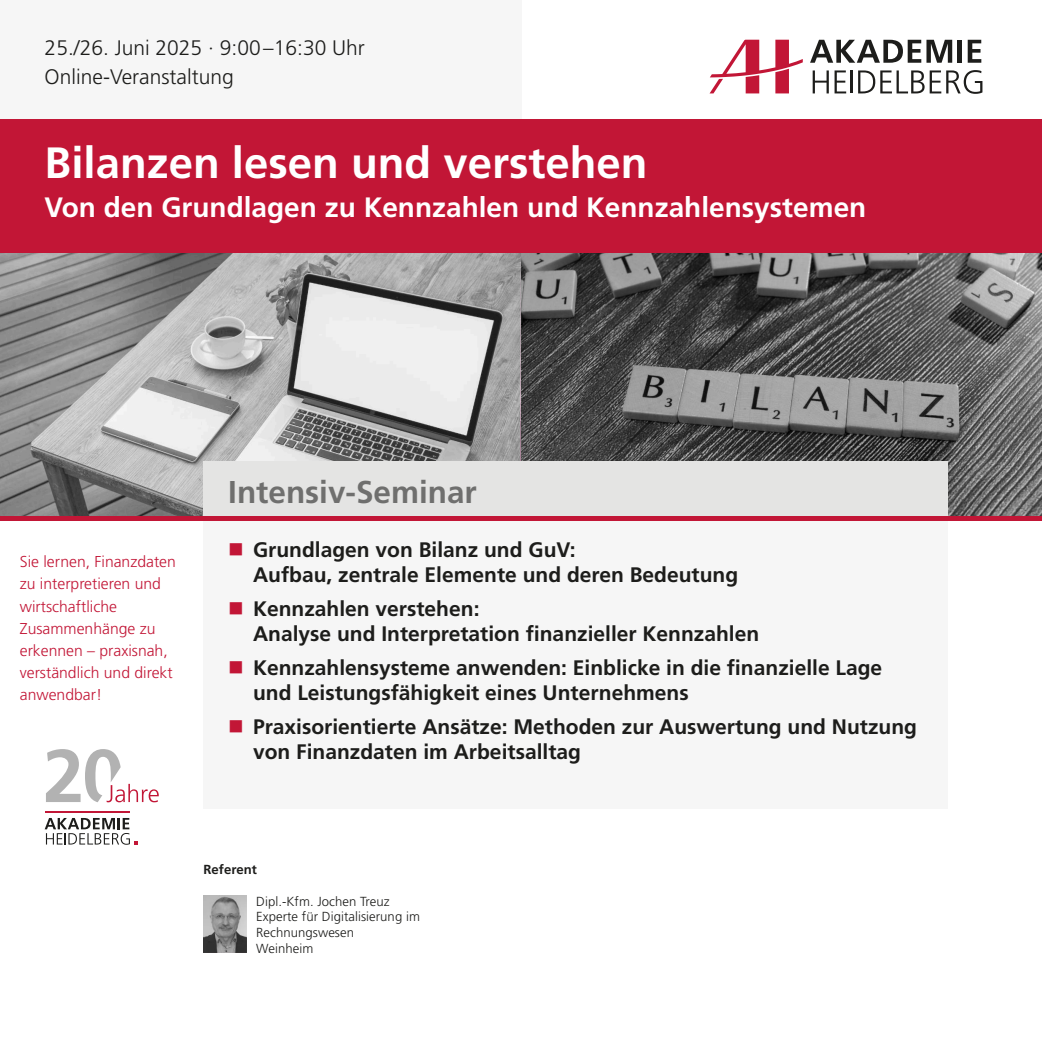
<style>
.page{position:relative;width:1042px;height:1042px;background:#fff}
.page>*{position:absolute;margin:0;border:0;box-sizing:border-box;transform-origin:0 0}
.t1{font:700 43.75px "Frutiger LT Pro";color:#fff}
.t2{font:700 31.5px "Frutiger LT Pro";color:#6f6f6e}
.t3{font:700 28px "Frutiger LT Pro";color:#fff}
.t4{font:700 21px/25.2px "Frutiger LT Pro";color:#1d1d1b}
.t5{font:300 21px/28.3px "Frutiger LT Pro";color:#1d1d1b}
.t6{font:300 15.75px/22.1px "Frutiger LT Pro";color:#c21636}
.t7{font:300 13.12px/15.8px "Frutiger LT Pro";letter-spacing:.005em;color:#1d1d1b}
.t8{font:700 13.12px "Frutiger LT Pro";letter-spacing:.005em;color:#1d1d1b}
</style>
<div class="page">
<img style="left:0;top:253px;width:521px;height:263px">
<svg style="left:521px;top:253px;width:521px;height:263px;background:#626262"></svg>
<div style="left:0;top:0;width:521px;height:119px;background:#f6f6f6"></div>
<div style="left:0;top:119px;width:1042px;height:134px;background:#c21636"></div>
<div style="left:203px;top:461px;width:744px;height:60px;background:#e4e4e3"></div>
<div style="left:203px;top:521px;width:744px;height:288px;background:#f6f6f6"></div>
<div style="left:0;top:516px;width:1042px;height:5px;background:#c21636"></div>
<svg style="left:810px;top:40px;width:142px;height:23px"></svg>
<div style="left:957px;top:40px;width:5px;height:23px;background:#1d1d1b"></div>
<svg style="left:967px;top:40px;width:14px;height:23px"></svg>
<svg style="left:812px;top:70px;width:34px;height:23px"></svg>
<hr style="left:851px;top:70px;width:2px;height:23px;background:#1d1d1b">
<svg style="left:710px;top:40px;width:93px;height:53px"></svg>
<svg style="left:858px;top:70px;width:124px;height:24px"></svg>
<img style="left:203px;top:896px;width:43px;height:57px">
<svg style="left:46px;top:749px;width:113px;height:53px"></svg>
<svg style="left:45px;top:818px;width:93px;height:27px"></svg>
<hr style="left:46px;top:811px;width:84px;height:1px;background:#c21636">
<p class="t5" style="left:45px;top:36px;width:322px">25./26. Juni 2025 · 9:00 –16:30 Uhr<br>Online-Veranstaltung</p>
<h1 class="t1" style="left:45px;top:146px;width:604px">Bilanzen lesen und verstehen</h1>
<h3 class="t3" style="left:45px;top:196px;width:823px">Von den Grundlagen zu Kennzahlen und Kennzahlensystemen</h3>
<p class="t6" style="left:20px;top:552px;width:158px">Sie lernen, Finanzdaten zu interpretieren und wirtschaftliche<br>Zusammenhänge zu erkennen – praxisnah, verständlich und direkt anwendbar!</p>
<h2 class="t2" style="left:228px;top:479px;width:250px">Intensiv-Seminar</h2>
<p class="t4" style="left:253px;top:539px;width:487px">Grundlagen von Bilanz und GuV:<br>Aufbau, zentrale Elemente und deren Bedeutung</p>
<p class="t4" style="left:253px;top:598px;width:508px">Kennzahlen verstehen:<br>Analyse und Interpretation finanzieller Kennzahlen</p>
<p class="t4" style="left:253px;top:657px;width:631px">Kennzahlensysteme anwenden: Einblicke in die finanzielle Lage und Leistungsfähigkeit eines Unternehmens</p>
<p class="t4" style="left:253px;top:716px;width:665px">Praxisorientierte Ansätze: Methoden zur Auswertung und Nutzung von Finanzdaten im Arbeitsalltag</p>
<p class="t8" style="left:203px;top:863px;width:55px">Referent</p>
<p class="t7" style="left:256px;top:894px;width:165px">Dipl.-Kfm. Jochen Treuz<br>Experte für Digitalisierung im<br>Rechnungswesen<br>Weinheim</p>
</div>
